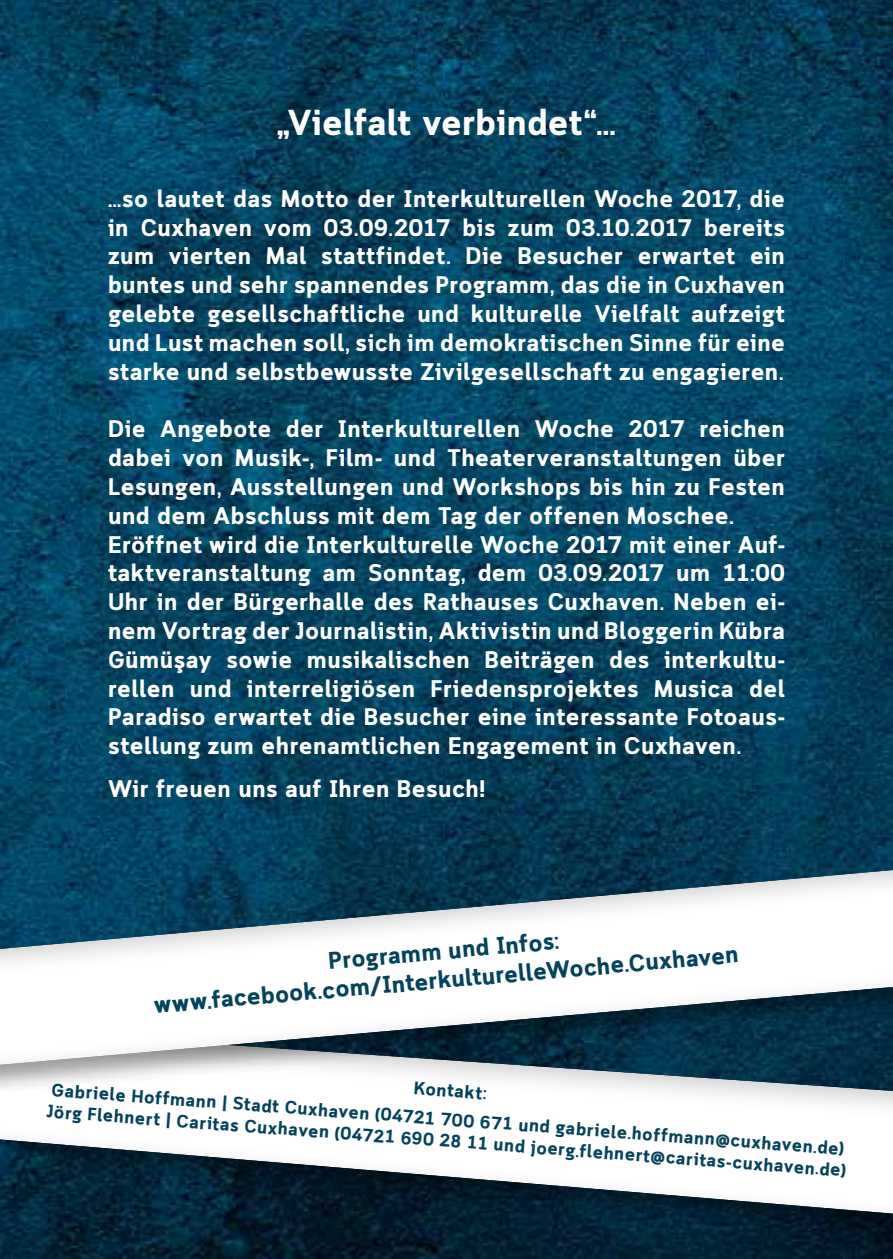
<style>
.page{position:relative;width:893px;height:1259px;background:#fff}
.page>*{position:absolute;margin:0;border:0;box-sizing:border-box;transform-origin:0 0}
.t1{font:700 36px "Cloud";letter-spacing:.005em;color:#fff}
.t2{font:700 24px/28.8px "Cloud";letter-spacing:.02em;color:#fff;text-align:justify}
.t3{font:700 24px/28.8px "Cloud";color:#03435e;text-align:center}
.t4{font:700 18px "Cloud";color:#03435e}
</style>
<div class="page">
<img style="left:0;top:0;width:893px;height:1259px">
<div style="left:0;top:1019px;width:893px;height:228px;background:#000;opacity:.4"></div>
<svg style="left:0;top:1099px;width:893px;height:120px"></svg>
<div style="left:0;top:860px;width:893px;height:239px;background:#000;opacity:.4"></div>
<svg style="left:0;top:851px;width:893px;height:229px"></svg>
<h1 class="t1" style="left:277px;top:100px;width:341px">„Vielfalt verbindet“…</h1>
<p class="t2" style="left:108px;top:186px;width:678px">…so lautet das Motto der Interkulturellen Woche 2017, die in Cuxhaven vom 03.09.2017 bis zum 03.10.2017 bereits zum vierten Mal stattfindet. Die Besucher erwartet ein buntes und sehr spannendes Programm, das die in Cuxhaven gelebte gesellschaftliche und kulturelle Vielfalt aufzeigt und Lust machen soll, sich im demokratischen Sinne für eine starke und selbstbewusste Zivilgesellschaft zu engagieren.</p>
<p class="t2" style="left:108px;top:416px;width:678px;text-align:left">Die Angebote der Interkulturellen Woche 2017 reichen dabei von Musik-, Film- und Theaterveranstaltungen über Lesungen, Ausstellungen und Workshops bis hin zu Festen und dem Abschluss mit dem Tag der offenen Moschee.<br>Eröffnet wird die Interkulturelle Woche 2017 mit einer Auf&shy;taktveranstaltung am Sonntag, dem 03.09.2017 um 11:00<br>Uhr in der Bürgerhalle des Rathauses Cuxhaven. Neben ei&shy;nem Vortrag der Journalistin, Aktivistin und Bloggerin Kübra Gümüşay sowie musikalischen Beiträgen des interkultu&shy;rellen und interreligiösen Friedensprojektes Musica del Paradiso erwartet die Besucher eine interessante Fotoaus&shy;stellung zum ehrenamtlichen Engagement in Cuxhaven.</p>
<p class="t2" style="left:108px;top:776px;width:379px">Wir freuen uns auf Ihren Besuch!</p>
<p class="t3" style="left:150px;top:963px;width:588px;rotate:-5deg">Programm und Infos: www.facebook.com/InterkulturelleWoche.Cuxhaven</p>
<p class="t4" style="left:415px;top:1077px;width:74px;rotate:4deg">Kontakt:</p>
<p class="t4" style="left:47px;top:1101px;width:803px;rotate:4deg">Jörg Flehnert | Caritas Cuxhaven (04721 690 28 11 und joerg.flehnert@caritas-cuxhaven.de)</p>
<p class="t4" style="left:52px;top:1080px;width:796px;rotate:4deg">Gabriele Hoffmann | Stadt Cuxhaven (04721 700 671 und gabriele.hoffmann@cuxhaven.de)</p>
</div>
